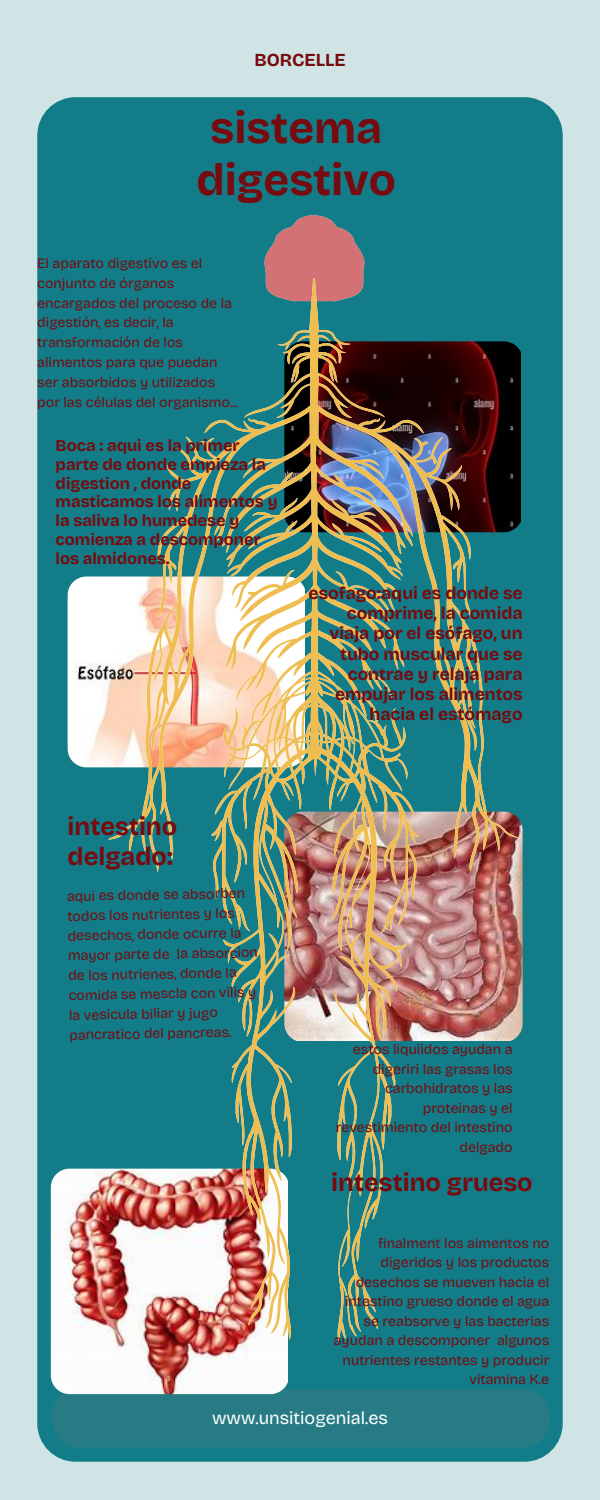
<style>
.page{position:relative;width:600px;height:1500px;background:#d0e4e6}
.page>*{position:absolute;margin:0;border:0;box-sizing:border-box;transform-origin:0 0}
.t1{font:700 44.8px/52.8px "Bricolage Grotesque";color:#760b10;text-align:center}
.t2{font:700 25.5px/29.9px "Bricolage Grotesque";color:#760b10}
.t3{font:700 18.3px "Bricolage Grotesque";color:#760b10}
.t4{font:18px "Bricolage Grotesque";color:#fff}
.t5{font:700 17.5px/20.2px "Bricolage Grotesque";color:#760b10;text-align:right}
.t6{font:700 16.5px/18.8px "Bricolage Grotesque";color:#760b10}
.t7{font:14.2px/19.8px "Bricolage Grotesque";color:#760b10}
</style>
<div class="page">
<div style="left:37px;top:97px;width:526px;height:1365px;background:#127d89;border-radius:38px"></div>
<div style="left:52px;top:1389px;width:497px;height:58px;background:#267b84"></div>
<img style="left:68px;top:577px;width:38px;height:190px">
<img style="left:51px;top:1169px;width:236px;height:225px">
<svg style="left:264px;top:215px;width:101px;height:63px"></svg>
<img style="left:106px;top:278px;width:416px;height:1066px">
<p class="t3" style="left:254px;top:49px;width:93px">BORCELLE</p>
<p class="t1" style="left:196px;top:101px;width:201px">sistema digestivo</p>
<p class="t7" style="left:37px;top:253px;width:202px">El aparato digestivo es el conjunto de órganos encargados del proceso de la digestión, es decir, la transformación de los alimentos para que puedan ser absorbidos y utilizados por las células del organismo...</p>
<h2 class="t6" style="left:56px;top:436px;width:223px">Boca : aqui es la primer parte de donde empieza la digestion , donde masticamos los alimentos y la saliva lo humedese y comienza a descomponer los almidones.</h2>
<p class="t5" style="left:309px;top:583px;width:216px">esofago:aqui es donde se comprime, la comida viaja por el esófago, un tubo muscular que se contrae y relaja para empujar los alimentos hacia el estómago</p>
<p class="t2" style="left:68px;top:812px;width:111px">intestino delgado:</p>
<p class="t7" style="left:67px;top:886px;width:191px;rotate:-1deg">aqui es donde se absorben todos los nutrientes y los desechos, donde ocurre la mayor parte de la absorcion de los nutrienes, donde la comida se mescla con vilis y la vesicula biliar y jugo pancratico del pancreas.</p>
<p class="t7" style="left:336px;top:1040px;width:178px;line-height:19.5px;text-align:right">estos liquiidos ayudan a digeriri las grasas los carbohidratos y las proteinas y el revestimiento del intestino delgado</p>
<h2 class="t2" style="left:331px;top:1168px;width:203px">intestino grueso</h2>
<h6 class="t7" style="left:334px;top:1233px;width:217px;line-height:19.5px;text-align:right">finalment los aimentos no digeridos y los productos desechos se mueven hacia el intestino grueso donde el agua se reabsorve y las bacterias ayudan a descomponer algunos nutrientes restantes y producir vitamina K.e</h6>
<h4 class="t4" style="left:212px;top:1407px;width:177px">www.unsitiogenial.es</h4>
</div>
